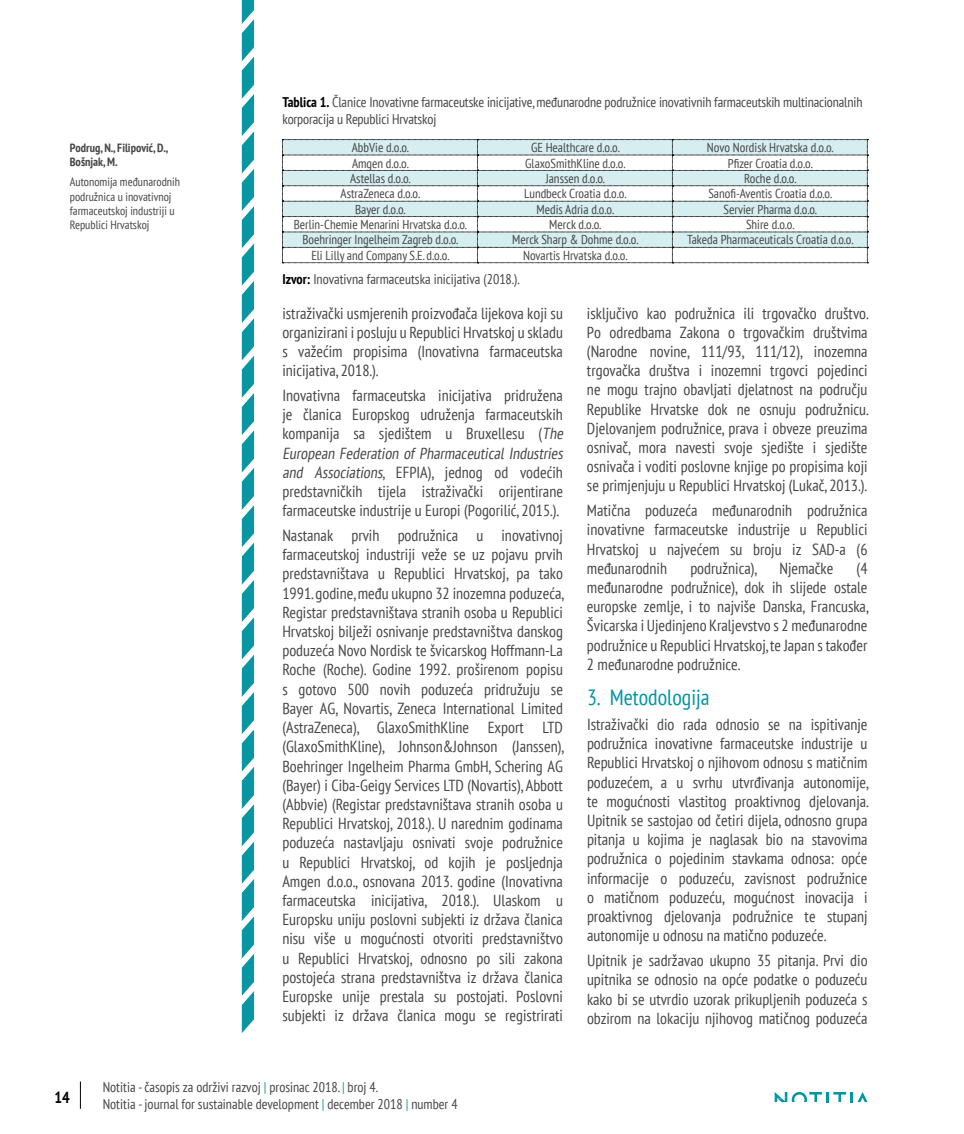
<style>
.page{position:relative;width:964px;height:1134px;background:#fff}
.page>*{position:absolute;margin:0;border:0;box-sizing:border-box;transform-origin:0 0}
.t1{font:condensed 22px "PT Sans";color:#0096a3}
.t2{font:condensed 16px/19.2px "PT Sans";color:#464547;text-align:justify}
.t3{font:700 condensed 16px "PT Sans";color:#000}
.t4{font:condensed 14px/16.8px "PT Sans";letter-spacing:-.01em;color:#464547}
.t5{font:condensed 13px "PT Sans";color:#464547}
.t6{font:condensed 12px/14.4px "PT Sans";color:#464547}
.t7{font:700 condensed 12px/14.4px "PT Sans";color:#464547}
.s1{font-weight:700;color:#000}
.s2{font-style:italic}
.s3{color:#0996a3}
</style>
<div class="page">
<svg style="left:80px;top:1081px;width:1px;height:28px"></svg>
<svg style="left:242px;top:0;width:12px;height:1033px"></svg>
<svg style="left:774px;top:1092px;width:93px;height:10px"></svg>
<svg style="left:282px;top:139px;width:586px;height:124px"></svg>
<p class="t7" style="left:70px;top:141px;width:100px">Podrug, N., Filipović, D.,<br>Bošnjak, M.</p>
<p class="t6" style="left:70px;top:175px;width:112px">Autonomija međunarodnih podružnica u inovativnoj farmaceutskoj industriji u<br>Republici Hrvatskoj</p>
<p class="t4" style="left:282px;top:94px;width:581px"><span class="s1">Tablica 1.</span> Članice Inovativne farmaceutske inicijative, međunarodne podružnice inovativnih farmaceutskih multinacionalnih korporacija u Republici Hrvatskoj</p>
<p class="t5" style="left:352px;top:140px;width:59px">AbbVie d.o.o.</p>
<p class="t5" style="left:531px;top:140px;width:90px">GE Healthcare d.o.o.</p>
<p class="t5" style="left:707px;top:140px;width:128px">Novo Nordisk Hrvatska d.o.o.</p>
<p class="t5" style="left:352px;top:156px;width:58px">Amgen d.o.o.</p>
<p class="t5" style="left:525px;top:156px;width:102px">GlaxoSmithKline d.o.o.</p>
<p class="t5" style="left:728px;top:156px;width:86px">Pfizer Croatia d.o.o.</p>
<p class="t5" style="left:350px;top:171px;width:62px">Astellas d.o.o.</p>
<p class="t5" style="left:546px;top:171px;width:61px">Janssen d.o.o.</p>
<p class="t5" style="left:744px;top:171px;width:54px">Roche d.o.o.</p>
<p class="t5" style="left:341px;top:187px;width:81px">AstraZeneca d.o.o.</p>
<p class="t5" style="left:524px;top:187px;width:104px">Lundbeck Croatia d.o.o.</p>
<p class="t5" style="left:708px;top:187px;width:125px">Sanofi-Aventis Croatia d.o.o.</p>
<p class="t5" style="left:355px;top:202px;width:52px">Bayer d.o.o.</p>
<p class="t5" style="left:536px;top:202px;width:79px">Medis Adria d.o.o.</p>
<p class="t5" style="left:723px;top:202px;width:95px">Servier Pharma d.o.o.</p>
<p class="t5" style="left:294px;top:217px;width:175px">Berlin-Chemie Menarini Hrvatska d.o.o.</p>
<p class="t5" style="left:549px;top:217px;width:53px">Merck d.o.o.</p>
<p class="t5" style="left:746px;top:217px;width:50px">Shire d.o.o.</p>
<p class="t5" style="left:302px;top:233px;width:157px">Boehringer Ingelheim Zagreb d.o.o.</p>
<p class="t5" style="left:512px;top:233px;width:128px">Merck Sharp &amp; Dohme d.o.o.</p>
<p class="t5" style="left:687px;top:233px;width:168px">Takeda Pharmaceuticals Croatia d.o.o.</p>
<p class="t5" style="left:311px;top:248px;width:139px">Eli Lilly and Company S.E. d.o.o.</p>
<p class="t5" style="left:523px;top:248px;width:106px">Novartis Hrvatska d.o.o.</p>
<p class="t4" style="left:282px;top:271px;width:239px"><span class="s1">Izvor:</span> Inovativna farmaceutska inicijativa (2018.).</p>
<p class="t2" style="left:282px;top:304px;width:282px">istraživački usmjerenih proizvođača lijekova koji su organizirani i posluju u Republici Hrvatskoj u skladu s važećim propisima (Inovativna farmaceutska inicijativa, 2018.).</p>
<p class="t2" style="left:282px;top:386px;width:285px;text-align:left">Inovativna farmaceutska inicijativa pridružena je članica Europskog udruženja farmaceutskih kompanija sa sjedištem u Bruxellesu (<span class="s2">The European Federation of Pharmaceutical Industries and Associations</span>, EFPIA), jednog od vodećih predstavničkih tijela istraživački orijentirane farmaceutske industrije u Europi (Pogorilić, 2015.).</p>
<p class="t2" style="left:282px;top:526px;width:283px">Nastanak prvih podružnica u inovativnoj farmaceutskoj industriji veže se uz pojavu prvih predstavništava u Republici Hrvatskoj, pa tako 1991. godine, među ukupno 32 inozemna poduzeća, Registar predstavništava stranih osoba u Republici Hrvatskoj bilježi osnivanje predstavništva danskog poduzeća Novo Nordisk te švicarskog Hoffmann-La Roche (Roche). Godine 1992. proširenom popisu s gotovo 500 novih poduzeća pridružuju se Bayer AG, Novartis, Zeneca International Limited (AstraZeneca), GlaxoSmithKline Export LTD (GlaxoSmithKline), Johnson&amp;Johnson (Janssen), Boehringer Ingelheim Pharma GmbH, Schering AG (Bayer) i Ciba-Geigy Services LTD (Novartis), Abbott (Abbvie) (Registar predstavništava stranih osoba u Republici Hrvatskoj, 2018.). U narednim godinama poduzeća nastavljaju osnivati svoje podružnice u Republici Hrvatskoj, od kojih je posljednja Amgen d.o.o., osnovana 2013. godine (Inovativna farmaceutska inicijativa, 2018.). Ulaskom u Europsku uniju poslovni subjekti iz država članica nisu više u mogućnosti otvoriti predstavništvo u Republici Hrvatskoj, odnosno po sili zakona postojeća strana predstavništva iz država članica Europske unije prestala su postojati. Poslovni subjekti iz država članica mogu se registrirati</p>
<p class="t2" style="left:587px;top:304px;width:283px">isključivo kao podružnica ili trgovačko društvo.<br>Po odredbama Zakona o trgovačkim društvima (Narodne novine, 111/93, 111/12), inozemna trgovačka društva i inozemni trgovci pojedinci ne mogu trajno obavljati djelatnost na području Republike Hrvatske dok ne osnuju podružnicu.<br>Djelovanjem podružnice, prava i obveze preuzima osnivač, mora navesti svoje sjedište i sjedište osnivača i voditi poslovne knjige po propisima koji se primjenjuju u Republici Hrvatskoj (Lukač, 2013.).</p>
<p class="t2" style="left:587px;top:502px;width:282px">Matična poduzeća međunarodnih podružnica inovativne farmaceutske industrije u Republici Hrvatskoj u najvećem su broju iz SAD-a (6 međunarodnih</p>
<p class="t2" style="left:690px;top:559px;width:68px">podružnica),</p>
<p class="t2" style="left:779px;top:559px;width:55px">Njemačke</p>
<p class="t2" style="left:587px;top:559px;width:283px;text-indent:270px">(4 međunarodne podružnice), dok ih slijede ostale europske zemlje, i to najviše Danska, Francuska, Švicarska i Ujedinjeno Kraljevstvo s 2 međunarodne podružnice u Republici Hrvatskoj, te Japan s također 2 međunarodne podružnice.</p>
<h1 class="t1" style="left:587px;top:685px;width:124px">3. Metodologija</h1>
<p class="t2" style="left:587px;top:715px;width:283px">Istraživački dio rada odnosio se na ispitivanje podružnica inovativne farmaceutske industrije u Republici Hrvatskoj o njihovom odnosu s matičnim poduzećem, a u svrhu utvrđivanja autonomije, te mogućnosti vlastitog proaktivnog djelovanja.<br>Upitnik se sastojao od četiri dijela, odnosno grupa pitanja u kojima je naglasak bio na stavovima podružnica o pojedinim stavkama odnosa: opće informacije o poduzeću, zavisnost podružnice o matičnom poduzeću, mogućnost inovacija i proaktivnog djelovanja podružnice te stupanj autonomije u odnosu na matično poduzeće.</p>
<p class="t2" style="left:587px;top:951px;width:282px">Upitnik je sadržavao ukupno 35 pitanja. Prvi dio upitnika se odnosio na opće podatke o poduzeću kako bi se utvrdio uzorak prikupljenih poduzeća s obzirom na lokaciju njihovog matičnog poduzeća</p>
<p class="t3" style="left:55px;top:1088px;width:17px">14</p>
<p class="t4" style="left:103px;top:1079px;width:356px">Notitia - časopis za održivi razvoj <span class="s3">|</span> prosinac 2018. <span class="s3">|</span> broj 4.<br>Notitia - journal for sustainable development <span class="s3">|</span> december 2018 <span class="s3">|</span> number 4</p>
</div>
